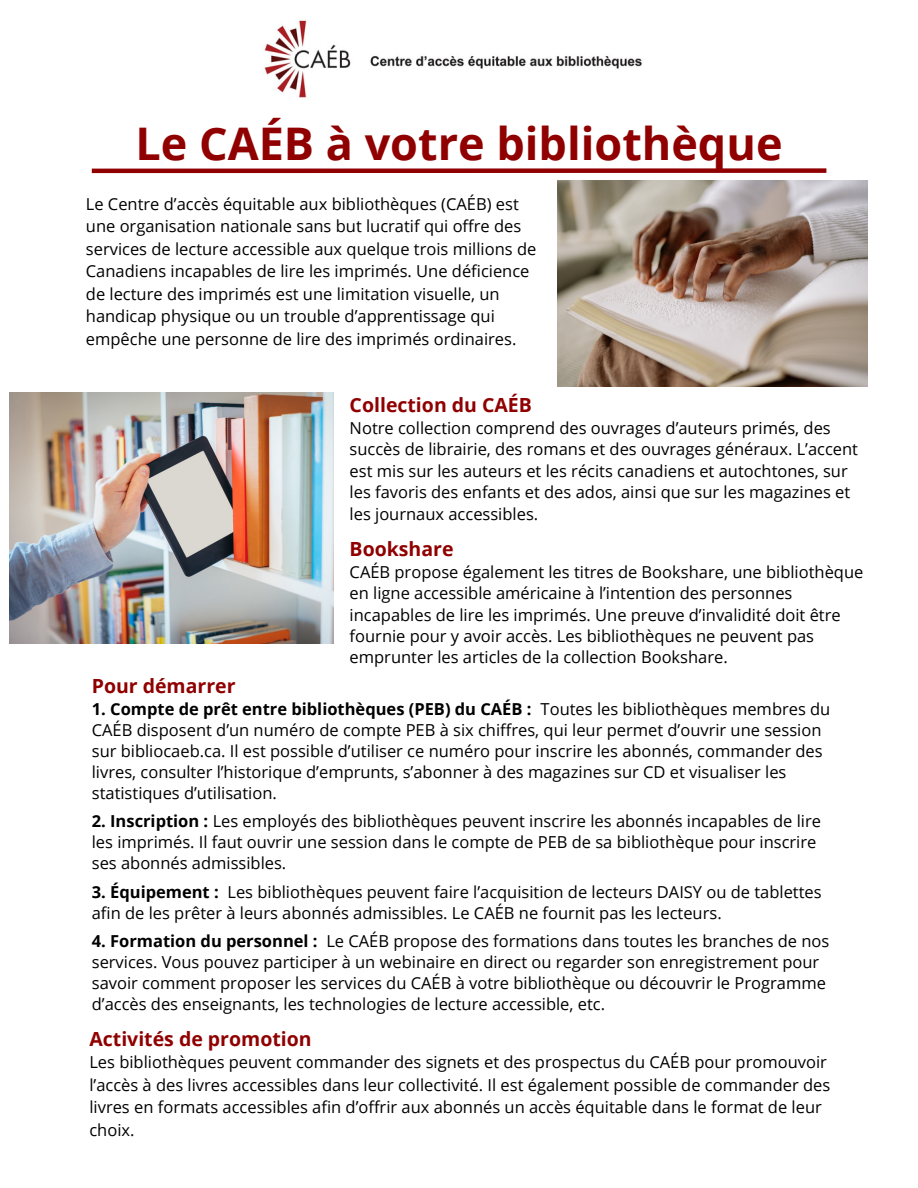
<style>
.page{position:relative;width:918px;height:1188px;background:#fff}
.page>*{position:absolute;margin:0;border:0;box-sizing:border-box;transform-origin:0 0}
.t1{font:700 45px "Open Sans";color:#900000}
.t2{font:700 19.5px "Open Sans";color:#900000}
.t3{font:16.5px/21px "Open Sans";color:#000}
.s1{font-weight:700}
</style>
<div class="page">
<img style="left:558px;top:180px;width:309px;height:206px">
<img style="left:9px;top:393px;width:324px;height:251px">
<div style="left:92px;top:168px;width:734px;height:5px;background:#900000"></div>
<img style="left:264px;top:20px;width:378px;height:78px">
<h1 class="t1" style="left:135px;top:112px;width:649px">Le CAÉB à votre bibliothèque</h1>
<p class="t3" style="left:86px;top:192px;width:452px;line-height:22.5px">Le Centre d’accès équitable aux bibliothèques (CAÉB) est une organisation nationale sans but lucratif qui offre des services de lecture accessible aux quelque trois millions de Canadiens incapables de lire les imprimés. Une déficience de lecture des imprimés est une limitation visuelle, un handicap physique ou un trouble d’apprentissage qui empêche une personne de lire des imprimés ordinaires.</p>
<p class="t2" style="left:350px;top:391px;width:184px">Collection du CAÉB</p>
<p class="t3" style="left:350px;top:417px;width:510px">Notre collection comprend des ouvrages d’auteurs primés, des succès de librairie, des romans et des ouvrages généraux. L’accent est mis sur les auteurs et les récits canadiens et autochtones, sur les favoris des enfants et des ados, ainsi que sur les magazines et les journaux accessibles.</p>
<p class="t2" style="left:350px;top:535px;width:105px">Bookshare</p>
<p class="t3" style="left:350px;top:561px;width:515px">CAÉB propose également les titres de Bookshare, une bibliothèque en ligne accessible américaine à l’intention des personnes incapables de lire les imprimés. Une preuve d’invalidité doit être fournie pour y avoir accès. Les bibliothèques ne peuvent pas emprunter les articles de la collection Bookshare.</p>
<p class="t2" style="left:92px;top:672px;width:145px">Pour démarrer</p>
<p class="t3" style="left:92px;top:698px;width:740px"><span class="s1">1. Compte de prêt entre bibliothèques (PEB) du CAÉB :</span> Toutes les bibliothèques membres du CAÉB disposent d’un numéro de compte PEB à six chiffres, qui leur permet d’ouvrir une session sur bibliocaeb.ca. Il est possible d’utiliser ce numéro pour inscrire les abonnés, commander des livres, consulter l’historique d’emprunts, s’abonner à des magazines sur CD et visualiser les statistiques d’utilisation.</p>
<p class="t3" style="left:92px;top:810px;width:731px"><span class="s1">2. Inscription :</span> Les employés des bibliothèques peuvent inscrire les abonnés incapables de lire les imprimés. Il faut ouvrir une session dans le compte de PEB de sa bibliothèque pour inscrire ses abonnés admissibles.</p>
<p class="t3" style="left:92px;top:881px;width:731px"><span class="s1">3. Équipement :</span> Les bibliothèques peuvent faire l’acquisition de lecteurs DAISY ou de tablettes afin de les prêter à leurs abonnés admissibles. Le CAÉB ne fournit pas les lecteurs.</p>
<p class="t3" style="left:92px;top:930px;width:739px"><span class="s1">4. Formation du personnel :</span> Le CAÉB propose des formations dans toutes les branches de nos services. Vous pouvez participer à un webinaire en direct ou regarder son enregistrement pour savoir comment proposer les services du CAÉB à votre bibliothèque ou découvrir le Programme d’accès des enseignants, les technologies de lecture accessible, etc.</p>
<p class="t2" style="left:89px;top:1025px;width:224px">Activités de promotion</p>
<p class="t3" style="left:89px;top:1051px;width:742px;line-height:22.5px">Les bibliothèques peuvent commander des signets et des prospectus du CAÉB pour promouvoir l’accès à des livres accessibles dans leur collectivité. Il est également possible de commander des livres en formats accessibles afin d’offrir aux abonnés un accès équitable dans le format de leur choix.</p>
</div>
